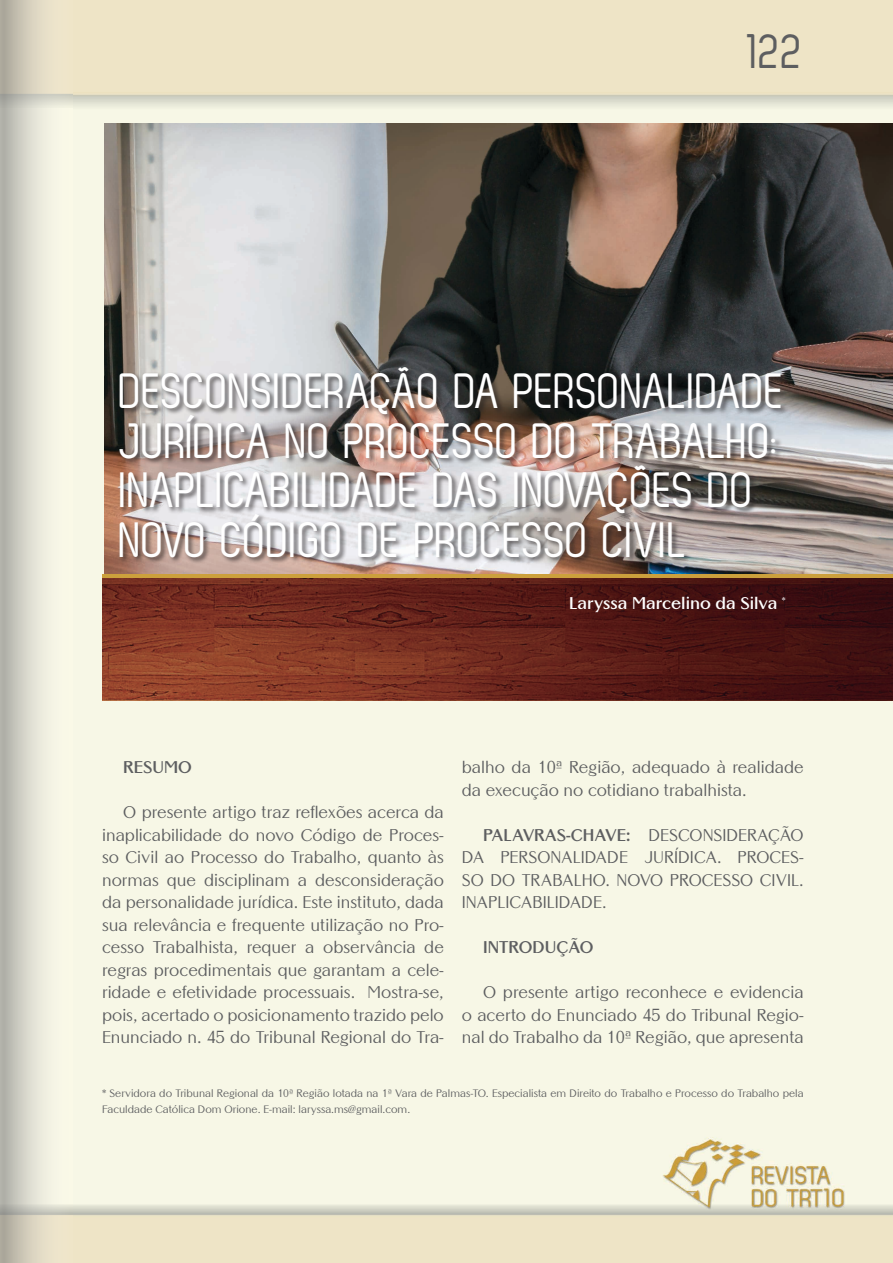
<style>
.page{position:relative;width:893px;height:1263px;background:#fff}
.page>*{position:absolute;margin:0;border:0;box-sizing:border-box;transform-origin:0 0}
.t1{font:49.5px/49.5px "Zag";color:#fff}
.t2{font:49.5px "Zag";color:#5d5e60}
.t3{font:16.5px/22.5px "Altrincham";color:#5d5e60;text-align:justify}
.t4{font:700 16.5px "Altrincham";color:#fff}
.t5{font:700 16.5px "Altrincham";color:#5d5e60}
.t6{font:10.5px/16.5px "Altrincham";color:#5d5e60}
.s1{font-weight:700}
</style>
<div class="page">
<img style="left:89px;top:0;width:804px;height:1263px">
<img style="left:104px;top:124px;width:789px;height:450px">
<img style="left:102px;top:578px;width:791px;height:122px">
<hr style="left:102px;top:574px;width:791px;height:4px;background:#cca03c">
<div style="left:118px;top:366px;width:670px;height:198px;background:#231f20;opacity:.75"></div>
<h1 class="t2" style="left:749px;top:24px;width:56px">122</h1>
<h1 class="t1" style="left:120px;top:366px;width:667px">DESCONSIDERAÇÃO DA PERSONALIDADE JURÍDICA NO PROCESSO DO TRABALHO:<br>INAPLICABILIDADE DAS INOVAÇÕES DO NOVO CÓDIGO DE PROCESSO CIVIL</h1>
<p class="t4" style="left:569px;top:594px;width:218px">Laryssa Marcelino da Silva <sup>*</sup></p>
<p class="t5" style="left:123px;top:757px;width:70px">RESUMO</p>
<p class="t3" style="left:102px;top:801px;width:343px;text-indent:21px">O presente artigo traz reflexões acerca da inaplicabilidade do novo Código de Proces&shy;so Civil ao Processo do Trabalho, quanto às normas que disciplinam a desconsideração da personalidade jurídica. Este instituto, dada sua relevância e frequente utilização no Pro&shy;cesso Trabalhista, requer a observância de regras procedimentais que garantam a cele&shy;ridade e efetividade processuais. Mostra-se, pois, acertado o posicionamento trazido pelo Enunciado n. 45 do Tribunal Regional do Tra-</p>
<p class="t3" style="left:462px;top:756px;width:343px">balho da 10ª Região, adequado à realidade da execução no cotidiano trabalhista.</p>
<p class="t3" style="left:462px;top:824px;width:343px;text-indent:21px"><span class="s1">PALAVRAS-CHAVE:</span> DESCONSIDERAÇÃO DA PERSONALIDADE JURÍDICA. PROCES-SO DO TRABALHO. NOVO PROCESSO CIVIL.<br>INAPLICABILIDADE.</p>
<p class="t5" style="left:483px;top:937px;width:112px">INTRODUÇÃO</p>
<p class="t3" style="left:462px;top:981px;width:343px;text-indent:21px">O presente artigo reconhece e evidencia o acerto do Enunciado 45 do Tribunal Regio&shy;nal do Trabalho da 10ª Região, que apresenta</p>
<p class="t6" style="left:102px;top:1085px;width:703px">* Servidora do Tribunal Regional da 10ª Região lotada na 1ª Vara de Palmas-TO. Especialista em Direito do Trabalho e Processo do Trabalho pela<br>Faculdade Católica Dom Orione. E-mail: laryssa.ms@gmail.com.</p>
</div>
